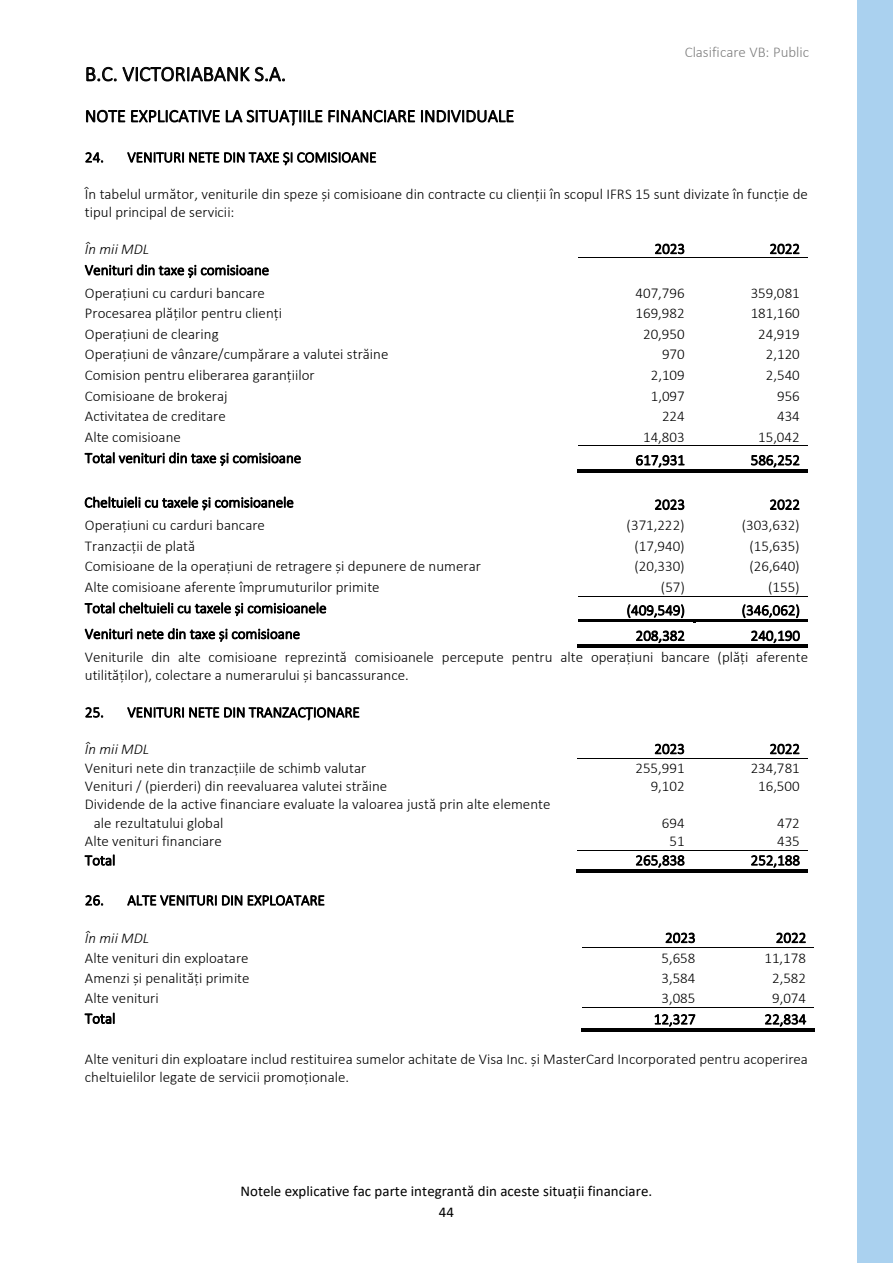
<style>
.page{position:relative;width:893px;height:1263px;background:#fff}
.page>*{position:absolute;margin:0;border:0;box-sizing:border-box;transform-origin:0 0}
.t1{font:300 21px "Calibri";color:#000}
.t2{font:300 18px "Calibri";color:#000}
.t3{font:300 15px/18.3px "Calibri";color:#000}
.t4{font:15px/21px "Calibri";color:#000;text-align:center}
.t5{font:italic 300 15px "Calibri";color:#000}
.t6{font:300 15px "Calibri";color:#808080}
</style>
<div class="page">
<div style="left:858px;top:0;width:35px;height:1263px;background:#aad1ef"></div>
<hr style="left:578px;top:258px;width:115px;height:1px;background:#000">
<hr style="left:694px;top:258px;width:114px;height:1px;background:#000">
<hr style="left:578px;top:445px;width:115px;height:1px;background:#000">
<hr style="left:694px;top:445px;width:114px;height:1px;background:#000">
<hr style="left:577px;top:471px;width:116px;height:1px;background:#000">
<hr style="left:577px;top:469px;width:116px;height:1px;background:#000">
<hr style="left:695px;top:471px;width:113px;height:1px;background:#000">
<hr style="left:695px;top:469px;width:113px;height:1px;background:#000">
<hr style="left:578px;top:596px;width:115px;height:1px;background:#000">
<hr style="left:694px;top:596px;width:114px;height:1px;background:#000">
<hr style="left:578px;top:619px;width:115px;height:1px;background:#000">
<hr style="left:578px;top:621px;width:115px;height:1px;background:#000">
<svg style="left:693px;top:619px;width:3px;height:4px"></svg>
<hr style="left:696px;top:619px;width:112px;height:1px;background:#000">
<hr style="left:696px;top:621px;width:112px;height:1px;background:#000">
<hr style="left:577px;top:647px;width:116px;height:1px;background:#000">
<hr style="left:577px;top:645px;width:116px;height:1px;background:#000">
<hr style="left:695px;top:647px;width:113px;height:1px;background:#000">
<hr style="left:695px;top:645px;width:113px;height:1px;background:#000">
<hr style="left:578px;top:758px;width:115px;height:1px;background:#000">
<hr style="left:694px;top:758px;width:114px;height:1px;background:#000">
<hr style="left:578px;top:850px;width:115px;height:1px;background:#000">
<hr style="left:694px;top:850px;width:114px;height:1px;background:#000">
<hr style="left:577px;top:871px;width:116px;height:1px;background:#000">
<hr style="left:577px;top:869px;width:116px;height:1px;background:#000">
<hr style="left:695px;top:871px;width:113px;height:1px;background:#000">
<hr style="left:695px;top:869px;width:113px;height:1px;background:#000">
<hr style="left:582px;top:947px;width:122px;height:1px;background:#000">
<hr style="left:704px;top:947px;width:110px;height:1px;background:#000">
<hr style="left:582px;top:1007px;width:122px;height:1px;background:#000">
<hr style="left:704px;top:1007px;width:110px;height:1px;background:#000">
<hr style="left:581px;top:1030px;width:123px;height:1px;background:#000">
<hr style="left:581px;top:1028px;width:123px;height:1px;background:#000">
<hr style="left:706px;top:1030px;width:108px;height:1px;background:#000">
<hr style="left:706px;top:1028px;width:108px;height:1px;background:#000">
<h1 class="t1" style="left:85px;top:61px;width:203px">B.C. VICTORIABANK S.A.</h1>
<p class="t2" style="left:85px;top:105px;width:431px">NOTE EXPLICATIVE LA SITUAȚIILE FINANCIARE INDIVIDUALE</p>
<p class="t6" style="left:685px;top:43px;width:126px">Clasificare VB: Public</p>
<p class="t3" style="left:85px;top:148px;width:293px">24. VENITURI NETE DIN TAXE ȘI COMISIOANE</p>
<p class="t3" style="left:85px;top:184px;width:724px">În tabelul următor, veniturile din speze și comisioane din contracte cu clienții în scopul IFRS 15 sunt divizate în funcție de tipul principal de servicii:</p>
<p class="t5" style="left:85px;top:239px;width:66px">În mii MDL</p>
<p class="t3" style="left:654px;top:239px;width:32px">2023</p>
<p class="t3" style="left:770px;top:239px;width:32px">2022</p>
<p class="t3" style="left:85px;top:258px;width:186px;line-height:22.8px">Venituri din taxe și comisioane<br>Operațiuni cu carduri bancare</p>
<p class="t3" style="left:636px;top:283px;width:51px">407,796</p>
<p class="t3" style="left:751px;top:283px;width:51px">359,081</p>
<p class="t3" style="left:85px;top:304px;width:198px">Procesarea plăților pentru clienți</p>
<p class="t3" style="left:636px;top:304px;width:51px">169,982</p>
<p class="t3" style="left:751px;top:304px;width:51px">181,160</p>
<p class="t3" style="left:85px;top:324px;width:135px">Operațiuni de clearing</p>
<p class="t3" style="left:643px;top:324px;width:43px">20,950</p>
<p class="t3" style="left:758px;top:324px;width:43px">24,919</p>
<p class="t3" style="left:85px;top:345px;width:305px">Operațiuni de vânzare/cumpărare a valutei străine</p>
<p class="t3" style="left:662px;top:345px;width:24px">970</p>
<p class="t3" style="left:766px;top:345px;width:35px">2,120</p>
<p class="t3" style="left:85px;top:366px;width:231px">Comision pentru eliberarea garanțiilor</p>
<p class="t3" style="left:651px;top:366px;width:35px">2,109</p>
<p class="t3" style="left:766px;top:366px;width:35px">2,540</p>
<p class="t3" style="left:85px;top:386px;width:144px">Comisioane de brokeraj</p>
<p class="t3" style="left:651px;top:386px;width:35px">1,097</p>
<p class="t3" style="left:777px;top:386px;width:24px">956</p>
<p class="t3" style="left:85px;top:407px;width:142px">Activitatea de creditare</p>
<p class="t3" style="left:662px;top:407px;width:24px">224</p>
<p class="t3" style="left:777px;top:407px;width:24px">434</p>
<p class="t3" style="left:85px;top:427px;width:97px">Alte comisioane</p>
<p class="t3" style="left:643px;top:427px;width:43px">14,803</p>
<p class="t3" style="left:758px;top:427px;width:43px">15,042</p>
<p class="t3" style="left:85px;top:449px;width:218px">Total venituri din taxe și comisioane</p>
<p class="t3" style="left:636px;top:451px;width:51px">617,931</p>
<p class="t3" style="left:751px;top:451px;width:51px">586,252</p>
<p class="t3" style="left:84px;top:493px;width:211px">Cheltuieli cu taxele și comisioanele</p>
<p class="t3" style="left:654px;top:495px;width:32px">2023</p>
<p class="t3" style="left:770px;top:495px;width:32px">2022</p>
<p class="t3" style="left:85px;top:516px;width:182px">Operațiuni cu carduri bancare</p>
<p class="t3" style="left:627px;top:516px;width:60px">(371,222)</p>
<p class="t3" style="left:742px;top:516px;width:60px">(303,632)</p>
<p class="t3" style="left:85px;top:536px;width:112px">Tranzacții de plată</p>
<p class="t3" style="left:634px;top:536px;width:52px">(17,940)</p>
<p class="t3" style="left:749px;top:536px;width:52px">(15,635)</p>
<p class="t3" style="left:85px;top:557px;width:397px">Comisioane de la operațiuni de retragere și depunere de numerar</p>
<p class="t3" style="left:634px;top:557px;width:52px">(20,330)</p>
<p class="t3" style="left:749px;top:557px;width:52px">(26,640)</p>
<p class="t3" style="left:85px;top:577px;width:296px">Alte comisioane aferente împrumuturilor primite</p>
<p class="t3" style="left:661px;top:577px;width:26px">(57)</p>
<p class="t3" style="left:768px;top:577px;width:33px">(155)</p>
<p class="t3" style="left:85px;top:599px;width:243px">Total cheltuieli cu taxele și comisioanele</p>
<p class="t3" style="left:627px;top:601px;width:60px">(409,549)</p>
<p class="t3" style="left:742px;top:601px;width:60px">(346,062)</p>
<p class="t3" style="left:85px;top:624px;width:217px">Venituri nete din taxe și comisioane</p>
<p class="t3" style="left:636px;top:626px;width:51px">208,382</p>
<p class="t3" style="left:85px;top:625px;width:725px;line-height:21.6px;text-indent:666px">240,190<br>Veniturile din alte comisioane reprezintă comisioanele percepute pentru alte operațiuni bancare (plăți aferente</p>
<p class="t3" style="left:85px;top:666px;width:325px">utilităților), colectare a numerarului și bancassurance.</p>
<p class="t3" style="left:85px;top:703px;width:276px">25. VENITURI NETE DIN TRANZACȚIONARE</p>
<p class="t5" style="left:85px;top:739px;width:66px">În mii MDL</p>
<p class="t3" style="left:654px;top:739px;width:32px">2023</p>
<p class="t3" style="left:770px;top:739px;width:32px">2022</p>
<p class="t3" style="left:85px;top:758px;width:283px">Venituri nete din tranzacțiile de schimb valutar</p>
<p class="t3" style="left:635px;top:758px;width:51px">255,991</p>
<p class="t3" style="left:751px;top:758px;width:51px">234,781</p>
<p class="t3" style="left:85px;top:777px;width:304px">Venituri / (pierderi) din reevaluarea valutei străine</p>
<p class="t3" style="left:651px;top:777px;width:35px">9,102</p>
<p class="t3" style="left:758px;top:777px;width:43px">16,500</p>
<p class="t3" style="left:94px;top:795px;width:458px;text-indent:-9px">Dividende de la active financiare evaluate la valoarea justă prin alte elemente ale rezultatului global</p>
<p class="t3" style="left:662px;top:813px;width:24px">694</p>
<p class="t3" style="left:777px;top:813px;width:24px">472</p>
<p class="t3" style="left:85px;top:832px;width:138px">Alte venituri financiare</p>
<p class="t3" style="left:670px;top:832px;width:17px">51</p>
<p class="t3" style="left:777px;top:832px;width:24px">435</p>
<p class="t3" style="left:85px;top:851px;width:32px">Total</p>
<p class="t3" style="left:635px;top:851px;width:51px">265,838</p>
<p class="t3" style="left:751px;top:851px;width:51px">252,188</p>
<p class="t3" style="left:85px;top:891px;width:241px">26. ALTE VENITURI DIN EXPLOATARE</p>
<p class="t5" style="left:85px;top:928px;width:66px">În mii MDL</p>
<p class="t3" style="left:665px;top:928px;width:32px">2023</p>
<p class="t3" style="left:776px;top:928px;width:32px">2022</p>
<p class="t3" style="left:85px;top:949px;width:165px">Alte venituri din exploatare</p>
<p class="t3" style="left:662px;top:949px;width:35px">5,658</p>
<p class="t3" style="left:764px;top:949px;width:43px">11,178</p>
<p class="t3" style="left:85px;top:969px;width:166px">Amenzi și penalități primite</p>
<p class="t3" style="left:662px;top:969px;width:35px">3,584</p>
<p class="t3" style="left:772px;top:969px;width:35px">2,582</p>
<p class="t3" style="left:85px;top:989px;width:75px">Alte venituri</p>
<p class="t3" style="left:662px;top:989px;width:35px">3,085</p>
<p class="t3" style="left:772px;top:989px;width:35px">9,074</p>
<p class="t3" style="left:85px;top:1009px;width:32px">Total</p>
<p class="t3" style="left:654px;top:1010px;width:43px">12,327</p>
<p class="t3" style="left:764px;top:1010px;width:43px">22,834</p>
<p class="t3" style="left:85px;top:1050px;width:724px">Alte venituri din exploatare includ restituirea sumelor achitate de Visa Inc. și MasterCard Incorporated pentru acoperirea cheltuielilor legate de servicii promoționale.</p>
<p class="t4" style="left:240px;top:1180px;width:413px">Notele explicative fac parte integrantă din aceste situații financiare.<br>44</p>
</div>
